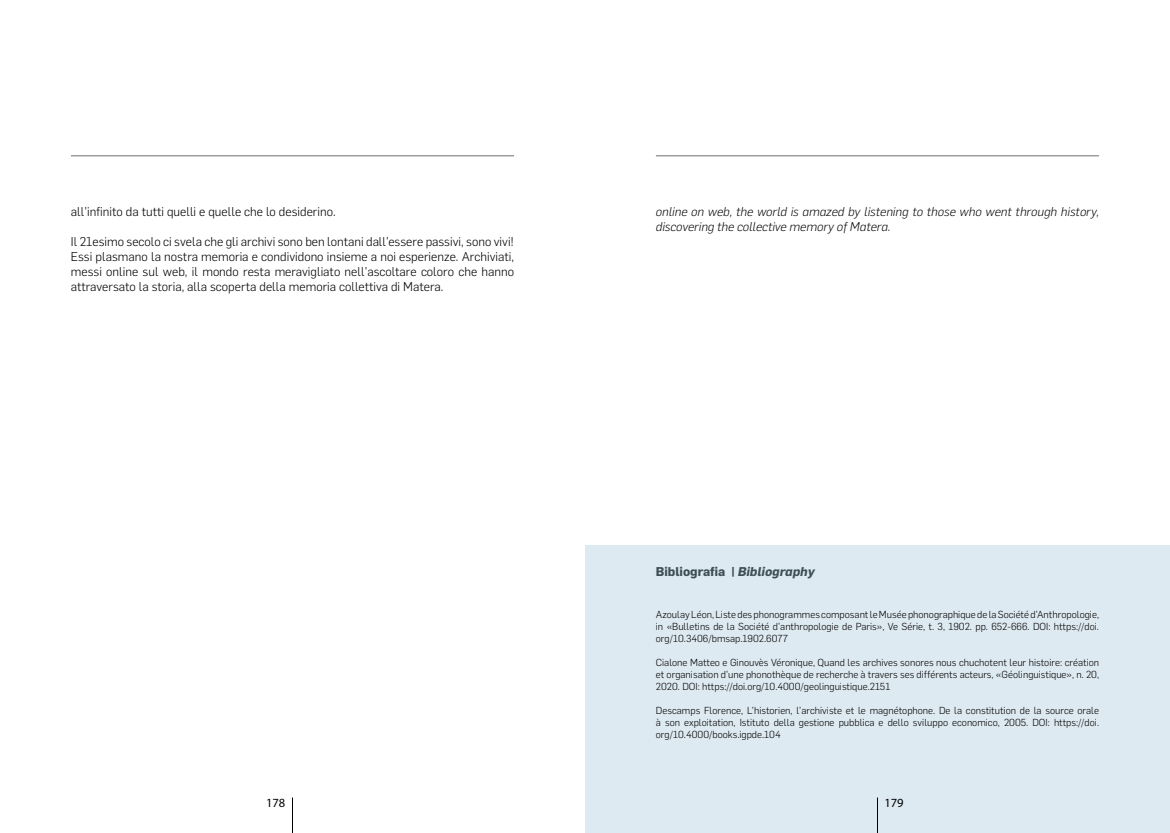
<style>
.page{position:relative;width:1170px;height:833px;background:#fff}
.page>*{position:absolute;margin:0;border:0;box-sizing:border-box;transform-origin:0 0}
.t1{font:300 12.5px/15px "Flama";color:#000;text-align:justify}
.t2{font:italic 300 12.5px/15px "Flama";color:#000}
.t3{font:700 12.5px "Flama";color:#3f4e55}
.t4{font:12.5px "Myriad Pro";color:#000}
.t5{font:300 10px/12px "Flama";color:#000;text-align:justify}
.s1{font-style:italic}
</style>
<div class="page">
<div style="left:585px;top:546px;width:584px;height:287px;background:#deeaf1"></div>
<hr style="left:656px;top:155px;width:442px;height:1px;background:#706f6f">
<hr style="left:71px;top:155px;width:443px;height:1px;background:#706f6f">
<hr style="left:292px;top:797px;width:1px;height:36px;background:#000">
<hr style="left:877px;top:797px;width:1px;height:36px;background:#000">
<p class="t1" style="left:71px;top:203px;width:266px">all’infinito da tutti quelli e quelle che lo desiderino.</p>
<p class="t1" style="left:71px;top:233px;width:444px">Il 21esimo secolo ci svela che gli archivi sono ben lontani dall’essere passivi, sono vivi!<br>Essi plasmano la nostra memoria e condividono insieme a noi esperienze. Archiviati, messi online sul web, il mondo resta meravigliato nell’ascoltare coloro che hanno attraversato la storia, alla scoperta della memoria collettiva di Matera.</p>
<p class="t2" style="left:656px;top:203px;width:444px">online on web, the world is amazed by listening to those who went through history, discovering the collective memory of Matera.</p>
<p class="t3" style="left:656px;top:562px;width:160px">Bibliografia | <span class="s1">Bibliography</span></p>
<p class="t5" style="left:656px;top:608px;width:444px">Azoulay Léon, Liste des phonogrammes composant le Musée phonographique de la Société d’Anthropologie, in «Bulletins de la Société d’anthropologie de Paris», Ve Série, t. 3, 1902. pp. 652-666. DOI: https://doi. org/10.3406/bmsap.1902.6077</p>
<p class="t5" style="left:656px;top:656px;width:444px">Cialone Matteo e Ginouvès Véronique, Quand les archives sonores nous chuchotent leur histoire: création et organisation d’une phonothèque de recherche à travers ses différents acteurs, «Géolinguistique», n. 20, 2020. DOI: https://doi.org/10.4000/geolinguistique.2151</p>
<p class="t5" style="left:656px;top:704px;width:444px">Descamps Florence, L’historien, l’archiviste et le magnétophone. De la constitution de la source orale à son exploitation, Istituto della gestione pubblica e dello sviluppo economico, 2005. DOI: https://doi. org/10.4000/books.igpde.104</p>
<p class="t4" style="left:266px;top:795px;width:21px">178</p>
<p class="t4" style="left:884px;top:795px;width:21px">179</p>
</div>
